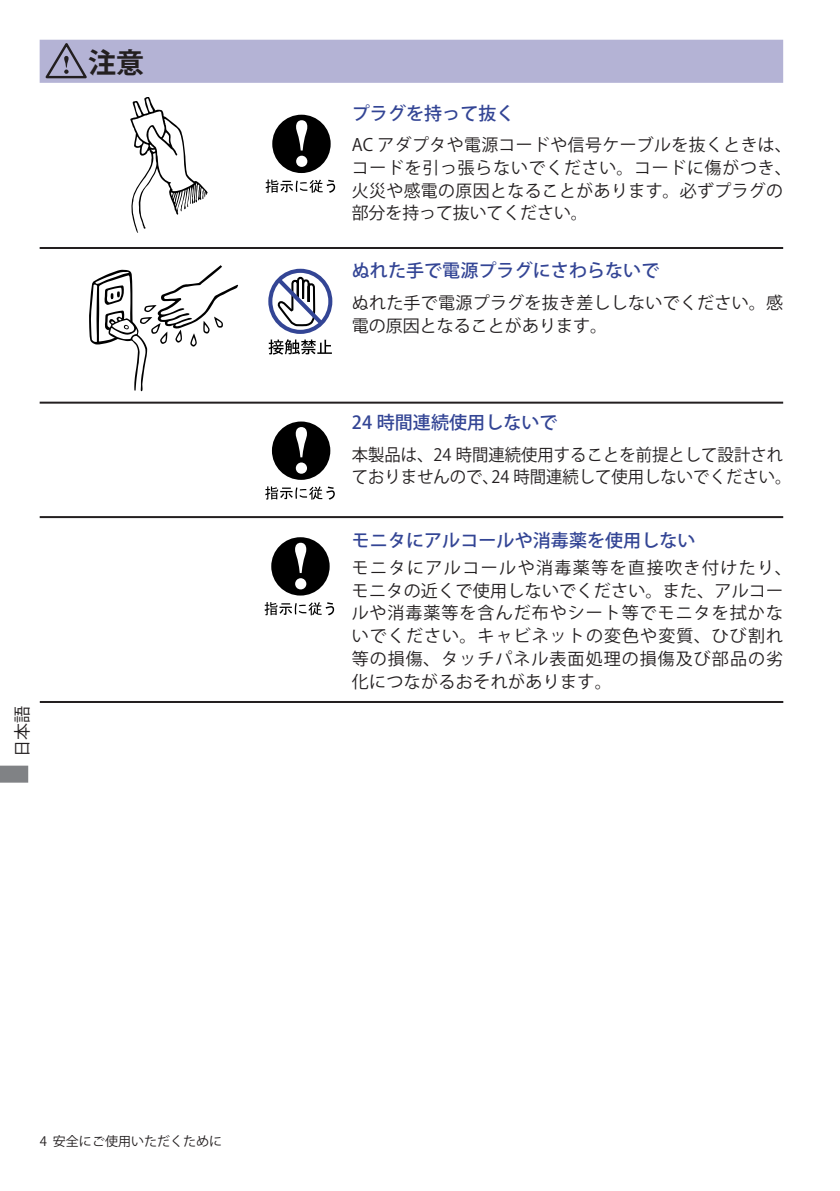
<style>
.page{position:relative;width:840px;height:1191px;background:#fff}
.page>*{position:absolute;margin:0;border:0;box-sizing:border-box;transform-origin:0 0}
.t1{font:700 28px "Koz Go Pro";color:#231f20}
.t2{font:500 18px "Koz Go Pro";letter-spacing:.005em;color:#334595}
.t3{font:17px/22.6px "Koz Go Pro";letter-spacing:.06em;color:#231f20}
.t4{font:17px/22.6px "Koz Go Pro";letter-spacing:.025em;color:#231f20}
.t5{font:17px/22.6px "Koz Go Pro";color:#231f20;scale:.96 1}
.t6{font:13px "Koz Go Pro";color:#231f20}
</style>
<div class="page">
<svg style="left:0;top:765px;width:28px;height:17px"></svg>
<div style="left:41px;top:41px;width:740px;height:41px;background:#b4b3d5"></div>
<div style="left:40px;top:40px;width:742px;height:43px;border:2px solid #b4b3d5"></div>
<hr style="left:40px;top:247px;width:742px;height:2px;background:#231f20">
<svg style="left:130px;top:97px;width:77px;height:136px"></svg>
<svg style="left:89px;top:265px;width:149px;height:126px"></svg>
<div style="left:266px;top:267px;width:68px;height:69px;border:8px solid #fff;border-radius:50%"></div>
<div style="left:268px;top:269px;width:64px;height:65px;border:4px solid #334595;border-radius:50%"></div>
<svg style="left:268px;top:339px;width:63px;height:16px"></svg>
<svg style="left:273px;top:274px;width:53px;height:54px"></svg>
<svg style="left:46px;top:43px;width:41px;height:36px"></svg>
<svg style="left:64px;top:56px;width:4px;height:12px"></svg>
<hr style="left:40px;top:402px;width:742px;height:2px;background:#231f20">
<svg style="left:265px;top:179px;width:70px;height:14px"></svg>
<div style="left:270px;top:113px;width:62px;height:62px;border:7px solid #fff;border-radius:50%"></div>
<div style="left:274px;top:116px;width:54px;height:55px;background:#000;border-radius:50%"></div>
<div style="left:272px;top:115px;width:58px;height:58px;border:4px solid #000;border-radius:50%"></div>
<svg style="left:296px;top:120px;width:11px;height:47px"></svg>
<svg style="left:265px;top:486px;width:69px;height:13px"></svg>
<div style="left:270px;top:420px;width:62px;height:62px;border:7px solid #fff;border-radius:50%"></div>
<div style="left:273px;top:423px;width:55px;height:55px;background:#000;border-radius:50%"></div>
<div style="left:272px;top:421px;width:58px;height:59px;border:4px solid #000;border-radius:50%"></div>
<svg style="left:295px;top:427px;width:12px;height:47px"></svg>
<hr style="left:40px;top:516px;width:742px;height:2px;background:#231f20">
<svg style="left:264px;top:602px;width:70px;height:13px"></svg>
<div style="left:269px;top:535px;width:62px;height:62px;border:7px solid #fff;border-radius:50%"></div>
<div style="left:273px;top:539px;width:54px;height:55px;background:#000;border-radius:50%"></div>
<div style="left:271px;top:537px;width:58px;height:58px;border:4px solid #000;border-radius:50%"></div>
<svg style="left:295px;top:543px;width:11px;height:46px"></svg>
<hr style="left:40px;top:701px;width:742px;height:2px;background:#231f20">
<h1 class="t1" style="left:88px;top:45px;width:58px">注意</h1>
<p class="t4" style="left:11px;top:757px;width:53px;rotate:-90deg">日本語</p>
<p class="t2" style="left:351px;top:101px;width:164px">プラグを持って抜く</p>
<p class="t4" style="left:351px;top:134px;width:441px">AC アダプタや電源コードや信号ケーブルを抜くときは、コードを引っ張らないでください。コードに傷がつき、火災や感電の原因となることがあります。必ずプラグの部分を持って抜いてください。</p>
<p class="t2" style="left:351px;top:259px;width:309px">ぬれた手で電源プラグにさわらないで</p>
<p class="t4" style="left:351px;top:292px;width:432px">ぬれた手で電源プラグを抜き差ししないでください。感電の原因となることがあります。</p>
<p class="t2" style="left:351px;top:411px;width:207px">24 時間連続使用しないで</p>
<p class="t5" style="left:351px;top:443px;width:459px">本製品は、24 時間連続使用することを前提として設計されておりませんので、24 時間連続して使用しないでください。</p>
<p class="t2" style="left:351px;top:528px;width:345px">モニタにアルコールや消毒薬を使用しない</p>
<p class="t3" style="left:351px;top:557px;width:441px">モニタにアルコールや消毒薬等を直接吹き付けたり、モニタの近くで使用しないでください。また、アルコールや消毒薬等を含んだ布やシート等でモニタを拭かないでください。キャビネットの変色や変質、ひび割れ等の損傷、タッチパネル表面処理の損傷及び部品の劣化につながるおそれがあります。</p>
<p class="t6" style="left:40px;top:1132px;width:184px">4 安全にご使用いただくために</p>
</div>
